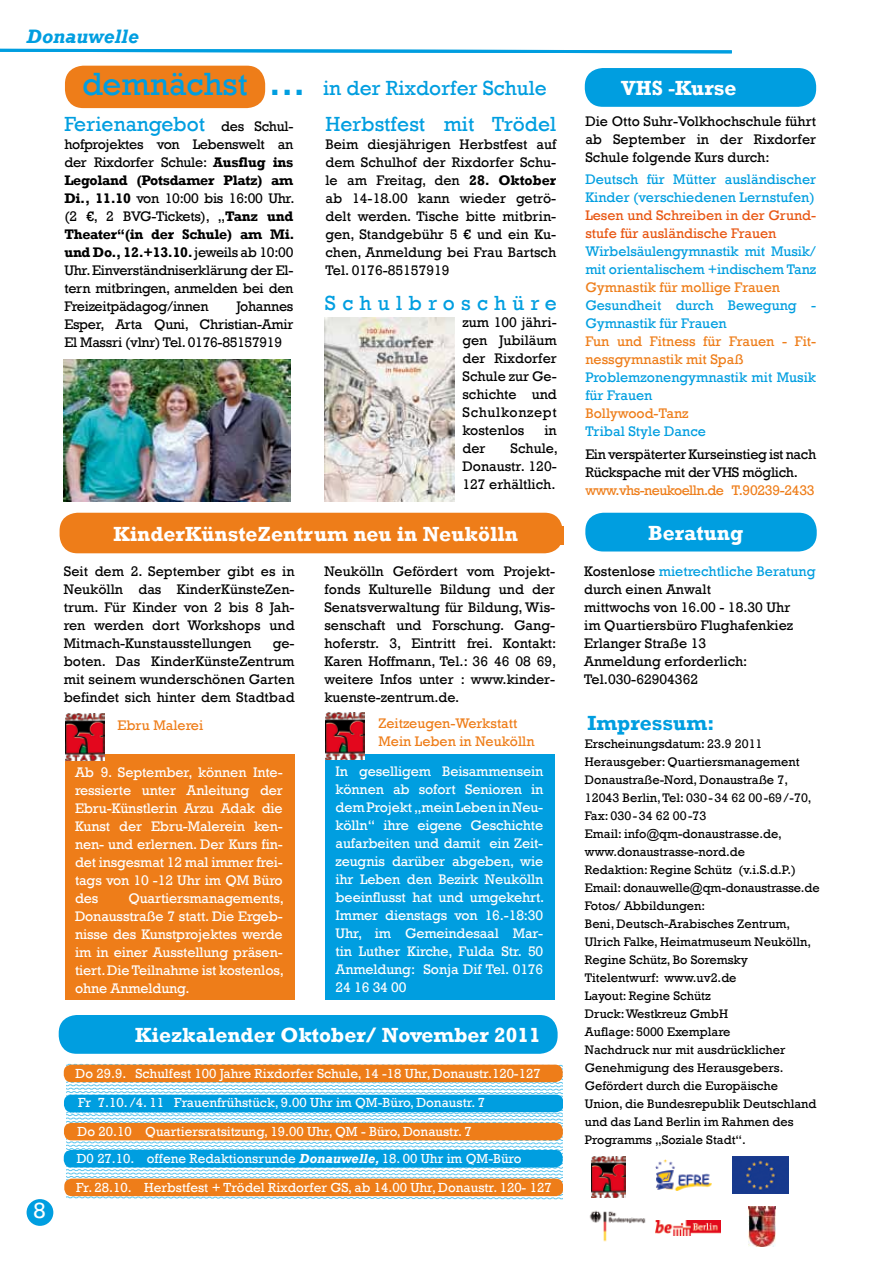
<style>
.page{position:relative;width:893px;height:1263px;background:#fff}
.page>*{position:absolute;margin:0;border:0;box-sizing:border-box;transform-origin:0 0}
.t1{font:22.5px "Rockwell";color:#fff}
.t2{font:700 21px "Rockwell";color:#fff}
.t3{font:21px "Rockwell";color:#009ee0}
.t4{font:21px "Rockwell";letter-spacing:.3em;color:#009ee0}
.t5{font:700 21px "Rockwell";color:#009ee0}
.t6{font:italic 700 19.95px "Rockwell";color:#009ee0}
.t7{font:14.25px/18px "Rockwell";color:#000;text-align:justify}
.t8{font:14.25px/18px "Rockwell";letter-spacing:-.01em;color:#fff;text-align:justify}
.t9{font:14.25px/18px "Rockwell";color:#009ee0}
.t10{font:14.25px/18px "Rockwell";color:#ee7d19}
.t11{font:14.25px/18px "Rockwell";letter-spacing:-.02em;color:#000}
.t12{font:14.25px/18px "Rockwell";color:#e85612}
.t13{font:14.25px "Rockwell";letter-spacing:-.04em;color:#ee7d19}
.t14{font:13.5px "Rockwell";color:#fff}
.t15{font:12.75px/18px "Rockwell";color:#000}
.s1{font-size:33px}
.s2{font-size:42px}
.s3{font-size:14.25px;color:#000}
.s4{font-weight:700}
.s5{font-weight:700;font-style:italic}
.s6{color:#009ee0}
</style>
<div class="page">
<svg style="left:65px;top:1063px;width:498px;height:137px"></svg>
<svg style="left:0;top:48px;width:732px;height:6px"></svg>
<div style="left:65px;top:66px;width:200px;height:42px;background:#ee7d19;border-radius:18px"></div>
<div style="left:27px;top:1199px;width:26px;height:27px;background:#009ee0;border-radius:50%"></div>
<div style="left:64px;top:1178px;width:499px;height:18px;background:#ee7d19;border-radius:8px"></div>
<div style="left:64px;top:1150px;width:499px;height:17px;background:#009ee0;border-radius:8px"></div>
<div style="left:59px;top:1015px;width:499px;height:39px;background:#009ee0;border-radius:18px"></div>
<div style="left:64px;top:1123px;width:499px;height:17px;background:#ee7d19;border-radius:8px"></div>
<div style="left:64px;top:1095px;width:500px;height:17px;background:#009ee0;border-radius:8px"></div>
<div style="left:64px;top:1065px;width:499px;height:17px;background:#ee7d19;border-radius:8px"></div>
<div style="left:65px;top:754px;width:229px;height:246px;background:#ee7d19"></div>
<div style="left:325px;top:754px;width:229px;height:246px;background:#009ee0"></div>
<img style="left:325px;top:712px;width:40px;height:47px">
<img style="left:66px;top:713px;width:39px;height:47px">
<div style="left:60px;top:513px;width:503px;height:40px;background:#ee7d19;border-radius:18px"></div>
<div style="left:585px;top:513px;width:232px;height:38px;background:#009ee0;border-radius:18px"></div>
<img style="left:64px;top:360px;width:227px;height:141px">
<img style="left:324px;top:317px;width:130px;height:184px">
<div style="left:585px;top:68px;width:231px;height:39px;background:#009ee0;border-radius:18px"></div>
<img style="left:592px;top:1156px;width:34px;height:41px">
<img style="left:655px;top:1159px;width:56px;height:31px">
<img style="left:732px;top:1156px;width:57px;height:38px">
<img style="left:589px;top:1210px;width:57px;height:32px">
<img style="left:749px;top:1207px;width:26px;height:39px">
<img style="left:655px;top:1220px;width:66px;height:16px">
<h3 class="t6" style="left:27px;top:24px;width:114px">Donauwelle</h3>
<h2 class="t3" style="left:82px;top:76px;width:466px"><span class="s1">demnächst</span> <span class="s2">...</span> in der Rixdorfer Schule</h2>
<h2 class="t3" style="left:64px;top:112px;width:231px">Ferienangebot <span class="s3">des Schul-</span></h2>
<p class="t7" style="left:64px;top:135px;width:232px">hofprojektes von Lebenswelt an der Rixdorfer Schule: <span class="s4">Ausflug ins Legoland (Potsdamer Platz) am Di., 11.10</span> von 10:00 bis 16:00 Uhr. (2 €, 2 BVG-Tickets), „<span class="s4">Tanz und Theater“(in der Schule) am Mi. und Do., 12.+13.10.</span> jeweils ab 10:00<br>Uhr. Einverständniserklärung der El&shy;tern mitbringen, anmelden bei den Freizeitpädagog/innen</p>
<p class="t7" style="left:64px;top:297px;width:231px;text-indent:172px">Johannes Esper, Arta Quni, Christian-Amir El Massri (vlnr) Tel. 0176-85157919</p>
<h2 class="t3" style="left:325px;top:112px;width:232px">Herbstfest mit Trödel</h2>
<p class="t7" style="left:325px;top:135px;width:232px">Beim diesjährigen Herbstfest auf dem Schulhof der Rixdorfer Schu&shy;le am Freitag, den <span class="s4">28. Oktober </span>ab 14-18.00 kann wieder getrö&shy;delt werden. Tische bitte mitbrin&shy;gen, Standgebühr 5 € und ein Ku&shy;chen, Anmeldung bei Frau Bartsch Tel. 0176-85157919</p>
<h2 class="t4" style="left:325px;top:291px;width:233px">Schulbroschüre</h2>
<p class="t7" style="left:462px;top:313px;width:96px">zum 100 jähri&shy;gen Jubiläum der Rixdorfer Schule zur Ge&shy;schichte und Schulkonzept kostenlos</p>
<p class="t7" style="left:544px;top:421px;width:14px">in</p>
<p class="t7" style="left:462px;top:439px;width:97px;text-indent:48px">Schule, Donaustr. 120- 127 erhältlich.</p>
<p class="t7" style="left:462px;top:439px;width:25px">der</p>
<h2 class="t2" style="left:621px;top:76px;width:117px">VHS -Kurse</h2>
<p class="t7" style="left:585px;top:112px;width:232px">Die Otto Suhr-Volkhochschule führt ab September in der Rixdorfer Schule folgende Kurs durch:</p>
<p class="t9" style="left:585px;top:171px;width:232px">Deutsch für Mütter ausländischer<br>Kinder (verschiedenen Lernstufen)</p>
<p class="t12" style="left:585px;top:207px;width:232px">Lesen und Schreiben in der Grund&shy;stufe für ausländische Frauen</p>
<p class="t9" style="left:585px;top:243px;width:232px">Wirbelsäulengymnastik mit Musik/ mit orientalischem +indischem Tanz</p>
<p class="t10" style="left:585px;top:279px;width:196px">Gymnastik für mollige Frauen</p>
<p class="t9" style="left:585px;top:297px;width:232px">Gesundheit durch Bewegung -<br>Gymnastik für Frauen</p>
<p class="t10" style="left:585px;top:333px;width:232px">Fun und Fitness für Frauen - Fit&shy;nessgymnastik mit Spaß</p>
<p class="t9" style="left:585px;top:369px;width:232px">Problemzonengymnastik mit Musik für Frauen</p>
<p class="t10" style="left:585px;top:405px;width:105px">Bollywood-Tanz</p>
<p class="t9" style="left:585px;top:423px;width:122px">Tribal Style Dance</p>
<p class="t11" style="left:585px;top:445px;width:232px">Ein verspäterter Kurseinstieg ist nach<br>Rückspache mit der VHS möglich.</p>
<p class="t13" style="left:585px;top:481px;width:231px">www.vhs-neukoelln.de T.90239-2433</p>
<h2 class="t2" style="left:113px;top:521px;width:406px">KinderKünsteZentrum neu in Neukölln</h2>
<h2 class="t2" style="left:648px;top:520px;width:96px">Beratung</h2>
<h1 class="t1" style="left:33px;top:1197px;width:14px">8</h1>
<p class="t7" style="left:64px;top:562px;width:232px">Seit dem 2. September gibt es in Neukölln das KinderKünsteZen&shy;trum. Für Kinder von 2 bis 8 Jah&shy;ren werden dort Workshops und Mitmach-Kunstausstellungen</p>
<p class="t7" style="left:64px;top:634px;width:232px;text-indent:209px">ge&shy;boten. Das KinderKünsteZentrum mit seinem wunderschönen Garten befindet sich hinter dem Stadtbad</p>
<p class="t10" style="left:118px;top:716px;width:87px">Ebru Malerei</p>
<p class="t8" style="left:75px;top:763px;width:209px">Ab 9. September, können Inte&shy;ressierte unter Anleitung der Ebru-Künstlerin Arzu Adak die Kunst der Ebru-Malerein ken&shy;nen- und erlernen. Der Kurs fin&shy;det insgesmat 12 mal immer frei&shy;tags von 10 -12 Uhr im QM Büro des</p>
<p class="t8" style="left:75px;top:889px;width:210px;text-indent:53px">Quartiersmanagements, Donausstraße 7 statt. Die Ergeb&shy;nisse des Kunstprojektes werde im in einer Ausstellung präsen&shy;tiert. Die Teilnahme ist kostenlos, ohne Anmeldung.</p>
<p class="t7" style="left:324px;top:562px;width:233px">Neukölln Gefördert vom Projekt&shy;fonds Kulturelle Bildung und der Senatsverwaltung für Bildung, Wis&shy;senschaft und Forschung. Gang&shy;hoferstr. 3, Eintritt frei. Kontakt:<br>Karen Hoffmann, Tel.: 36 46 08 69, weitere Infos unter : www.kinder&shy;kuenste-zentrum.de.</p>
<p class="t10" style="left:378px;top:714px;width:158px">Zeitzeugen-Werkstatt<br>Mein Leben in Neukölln</p>
<p class="t8" style="left:336px;top:763px;width:210px">In geselligem Beisammensein können ab sofort Senioren in dem Projekt „mein Leben in Neu&shy;kölln“ ihre eigene Geschichte aufarbeiten und damit ein Zeit&shy;zeugnis darüber abgeben, wie ihr Leben den Bezirk Neukölln beeinflusst hat und umgekehrt.<br>Immer dienstags von 16.-18:30<br>Uhr, im Gemeindesaal Mar&shy;tin Luther Kirche, Fulda Str. 50<br>Anmeldung: Sonja Dif Tel. 0176<br>24 16 34 00</p>
<h2 class="t2" style="left:135px;top:1022px;width:407px">Kiezkalender Oktober/ November 2011</h2>
<p class="t14" style="left:76px;top:1065px;width:467px">Do 29.9. Schulfest 100 Jahre Rixdorfer Schule, 14 -18 Uhr, Donaustr.120-127</p>
<p class="t14" style="left:78px;top:1095px;width:409px">Fr 7.10. /4. 11 Frauenfrühstück, 9.00 Uhr im QM-Büro, Donaustr. 7</p>
<p class="t14" style="left:78px;top:1124px;width:396px">Do 20.10 Quartiersratsitzung, 19.00 Uhr, QM - Büro, Donaustr. 7</p>
<p class="t14" style="left:77px;top:1150px;width:446px">D0 27.10. offene Redaktionsrunde <span class="s5">Donauwelle,</span> 18. 00 Uhr im QM-Büro</p>
<p class="t14" style="left:76px;top:1179px;width:477px">Fr. 28.10. Herbstfest + Trödel Rixdorfer GS, ab 14.00 Uhr, Donaustr. 120- 127</p>
<p class="t7" style="left:584px;top:562px;width:233px;text-align:left">Kostenlose <span class="s6">mietrechtliche Beratung </span>durch einen Anwalt<br>mittwochs von 16.00 - 18.30 Uhr<br>im Quartiersbüro Flughafenkiez<br>Erlanger Straße 13<br>Anmeldung erforderlich:<br>Tel.030-62904362</p>
<h2 class="t5" style="left:587px;top:710px;width:129px">Impressum:</h2>
<p class="t15" style="left:585px;top:735px;width:236px">Erscheinungsdatum: 23.9 2011<br>Herausgeber: Quartiersmanagement<br>Donaustraße-Nord, Donaustraße 7,<br>12043 Berlin, Tel: 030-34 62 00-69/-70,<br>Fax: 030-34 62 00-73<br>Email: info@qm-donaustrasse.de, www.donaustrasse-nord.de<br>Redaktion: Regine Schütz (v.i.S.d.P.)<br>Email: donauwelle@qm-donaustrasse.de<br>Fotos/ Abbildungen:<br>Beni, Deutsch-Arabisches Zentrum,<br>Ulrich Falke, Heimatmuseum Neukölln,<br>Regine Schütz, Bo Soremsky<br>Titelentwurf: www.uv2.de<br>Layout: Regine Schütz<br>Druck: Westkreuz GmbH<br>Auflage: 5000 Exemplare<br>Nachdruck nur mit ausdrücklicher<br>Genehmigung des Herausgebers.<br>Gefördert durch die Europäische<br>Union, die Bundesrepublik Deutschland und das Land Berlin im Rahmen des<br>Programms „Soziale Stadt“.</p>
</div>
